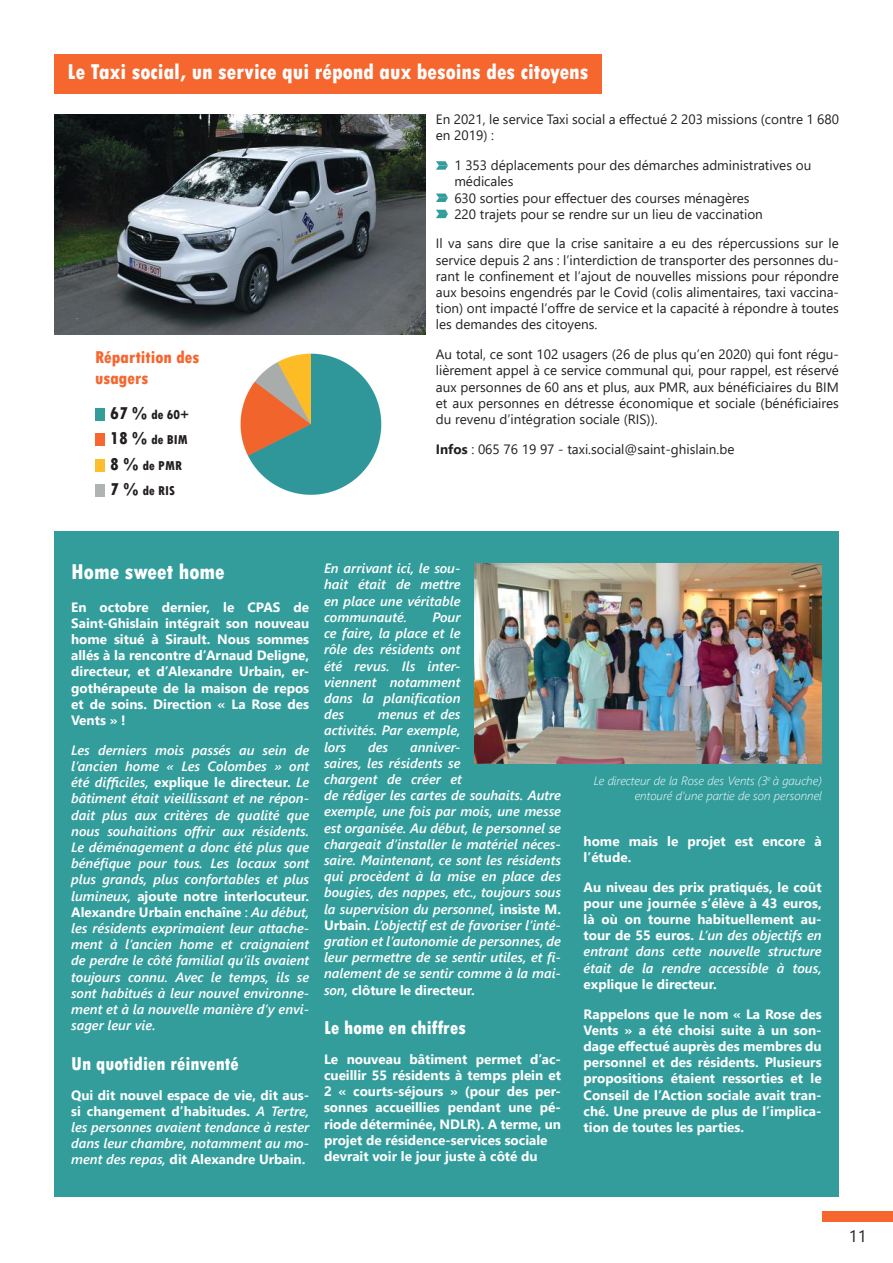
<style>
.page{position:relative;width:893px;height:1263px;background:#fff}
.page>*{position:absolute;margin:0;border:0;box-sizing:border-box;transform-origin:0 0}
.t1{font:800 condensed 22.5px "Tw Cen";color:#fff}
.t2{font:800 condensed 19.5px "Tw Cen";color:#fff}
.t3{font:800 condensed 18px/21.6px "Tw Cen";color:#f6662f}
.t4{font:16.5px "Segoe UI";color:#241f1f}
.t5{font:italic 600 13.5px/16.2px "Segoe UI";color:#fff;text-align:justify}
.t6{font:700 13.5px/16.2px "Segoe UI";color:#fff;text-align:justify}
.t7{font:13.5px/16.2px "Segoe UI";color:#241f1f}
.t8{font:800 condensed 13.5px/25.5px "Tw Cen";color:#241f1f}
.t9{font:italic 300 12px/14.4px "Segoe UI";color:#fff;text-align:right}
.s1{font-weight:700}
.s2{font-size:18px}
.s3{font-weight:700;font-style:normal}
.s4{font-style:normal}
.s5{font-weight:600;font-style:italic}
</style>
<div class="page">
<div style="left:823px;top:1211px;width:70px;height:11px;background:#f6662f"></div>
<div style="left:54px;top:531px;width:785px;height:666px;background:#339d9c"></div>
<div style="left:54px;top:54px;width:547px;height:40px;background:#f6662f"></div>
<img style="left:54px;top:114px;width:371px;height:220px">
<svg style="left:436px;top:161px;width:12px;height:9px"></svg>
<svg style="left:436px;top:194px;width:12px;height:8px"></svg>
<svg style="left:436px;top:210px;width:12px;height:8px"></svg>
<img style="left:474px;top:563px;width:348px;height:200px">
<img style="left:240px;top:353px;width:142px;height:142px">
<div style="left:95px;top:408px;width:10px;height:12px;background:#339d9c"></div>
<div style="left:95px;top:434px;width:10px;height:12px;background:#f6662f"></div>
<div style="left:95px;top:459px;width:10px;height:12px;background:#ffbf2d"></div>
<div style="left:95px;top:485px;width:10px;height:12px;background:#b0b3b3"></div>
<h1 class="t1" style="left:68px;top:59px;width:522px">Le Taxi social, un service qui répond aux besoins des citoyens</h1>
<p class="t7" style="left:436px;top:110px;width:405px">En 2021, le service Taxi social a effectué 2 203 missions (contre 1 680 en 2019) :</p>
<p class="t7" style="left:454px;top:156px;width:358px">1 353 déplacements pour des démarches administratives ou médicales<br>630 sorties pour effectuer des courses ménagères<br>220 trajets pour se rendre sur un lieu de vaccination</p>
<p class="t7" style="left:436px;top:234px;width:405px;text-align:justify">Il va sans dire que la crise sanitaire a eu des répercussions sur le service depuis 2 ans : l’interdiction de transporter des personnes du&shy;rant le confinement et l’ajout de nouvelles missions pour répondre aux besoins engendrés par le Covid (colis alimentaires, taxi vaccina&shy;tion) ont impacté l’offre de service et la capacité à répondre à toutes les demandes des citoyens.</p>
<p class="t7" style="left:436px;top:345px;width:405px;text-align:justify">Au total, ce sont 102 usagers (26 de plus qu’en 2020) qui font régu&shy;lièrement appel à ce service communal qui, pour rappel, est réservé aux personnes de 60 ans et plus, aux PMR, aux bénéficiaires du BIM et aux personnes en détresse économique et sociale (bénéficiaires du revenu d’intégration sociale (RIS)).</p>
<p class="t7" style="left:436px;top:440px;width:300px"><span class="s1">Infos</span> : 065 76 19 97 - taxi.social@saint-ghislain.be</p>
<h3 class="t3" style="left:95px;top:346px;width:106px">Répartition des usagers</h3>
<p class="t8" style="left:110px;top:402px;width:80px"><span class="s2">67 %</span> de 60+<br><span class="s2">18 %</span> de BIM<br><span class="s2">8 %</span> de PMR<br><span class="s2">7 %</span> de RIS</p>
<h1 class="t1" style="left:71px;top:558px;width:155px">Home sweet home</h1>
<p class="t6" style="left:71px;top:598px;width:240px">En octobre dernier, le CPAS de Saint-Ghislain intégrait son nouveau home situé à Sirault. Nous sommes allés à la rencontre d’Arnaud Deligne, directeur, et d’Alexandre Urbain, er&shy;gothérapeute de la maison de repos et de soins. Direction « La Rose des Vents » !</p>
<p class="t5" style="left:71px;top:740px;width:240px">Les derniers mois passés au sein de l’ancien home « Les Colombes » ont été difficiles, <span class="s3">explique le directeur.</span> Le bâtiment était vieillissant et ne répon&shy;dait plus aux critères de qualité que nous souhaitions offrir aux résidents.<br>Le déménagement a donc été plus que bénéfique pour tous. Les locaux sont plus grands, plus confortables et plus lumineux, <span class="s3">ajoute notre interlocuteur.<br>Alexandre Urbain enchaîne</span> <span class="s4">:</span> Au début, les résidents exprimaient leur attache&shy;ment à l’ancien home et craignaient de perdre le côté familial qu’ils avaient toujours connu. Avec le temps, ils se sont habitués à leur nouvel environne&shy;ment et à la nouvelle manière d’y envi&shy;sager leur vie.</p>
<h2 class="t2" style="left:71px;top:1052px;width:169px">Un quotidien réinventé</h2>
<p class="t5" style="left:71px;top:1084px;width:240px"><span class="s3">Qui dit nouvel espace de vie, dit aus&shy;si changement d’habitudes.</span> A Tertre, les personnes avaient tendance à rester dans leur chambre, notamment au mo&shy;ment des repas, <span class="s3">dit Alexandre Urbain.</span></p>
<p class="t5" style="left:324px;top:558px;width:138px">En arrivant ici, le sou&shy;hait était de mettre en place une véritable communauté.</p>
<p class="t5" style="left:324px;top:607px;width:138px;text-indent:108px">Pour ce faire, la place et le rôle des résidents ont été revus. Ils inter&shy;viennent notamment dans la planification des</p>
<p class="t5" style="left:324px;top:704px;width:138px;text-indent:54px">menus et des activités. Par exemple, lors</p>
<p class="t5" style="left:368px;top:736px;width:22px">des</p>
<p class="t5" style="left:324px;top:736px;width:239px;text-align:left;text-indent:86px">anniver-<br>saires, les résidents se<br>chargent de créer et<br>de rédiger les cartes de souhaits. Autre exemple, une fois par mois, une messe est organisée. Au début, le personnel se chargeait d’installer le matériel néces&shy;saire. Maintenant, ce sont les résidents qui procèdent à la mise en place des bougies, des nappes, etc., toujours sous la supervision du personnel, <span class="s3">insiste M.<br>Urbain.</span> L’objectif est de favoriser l’inté&shy;gration et l’autonomie de personnes, de leur permettre de se sentir utiles, et fi&shy;nalement de se sentir comme à la mai&shy;son, <span class="s3">clôture le directeur.</span></p>
<h2 class="t2" style="left:324px;top:1016px;width:143px">Le home en chiffres</h2>
<p class="t6" style="left:324px;top:1050px;width:239px;text-align:left">Le nouveau bâtiment permet d’ac&shy;cueillir 55 résidents à temps plein et 2 « courts-séjours » (pour des per&shy;sonnes accueillies pendant une pé&shy;riode déterminée, NDLR). A terme, un projet de résidence-services sociale devrait voir le jour juste à côté du</p>
<p class="t9" style="left:594px;top:772px;width:230px">Le directeur de la Rose des Vents (3<sup>e</sup> à gauche) entouré d’une partie de son personnel</p>
<p class="t6" style="left:584px;top:832px;width:240px">home mais le projet est encore à l’étude.</p>
<p class="t6" style="left:584px;top:878px;width:240px">Au niveau des prix pratiqués, le coût pour une journée s’élève à 43 euros, là où on tourne habituellement au&shy;tour de 55 euros. <span class="s5">L’un des objectifs en entrant dans cette nouvelle structure était de la rendre accessible à tous,</span></p>
<p class="t6" style="left:584px;top:968px;width:240px;line-height:29.7px">explique le directeur.<br>Rappelons que le nom « La Rose des</p>
<p class="t6" style="left:584px;top:1021px;width:240px">Vents » a été choisi suite à un son&shy;dage effectué auprès des membres du personnel et des résidents. Plusieurs propositions étaient ressorties et le Conseil de l’Action sociale avait tran&shy;ché. Une preuve de plus de l’implica&shy;tion de toutes les parties.</p>
<p class="t4" style="left:849px;top:1221px;width:19px">11</p>
</div>
